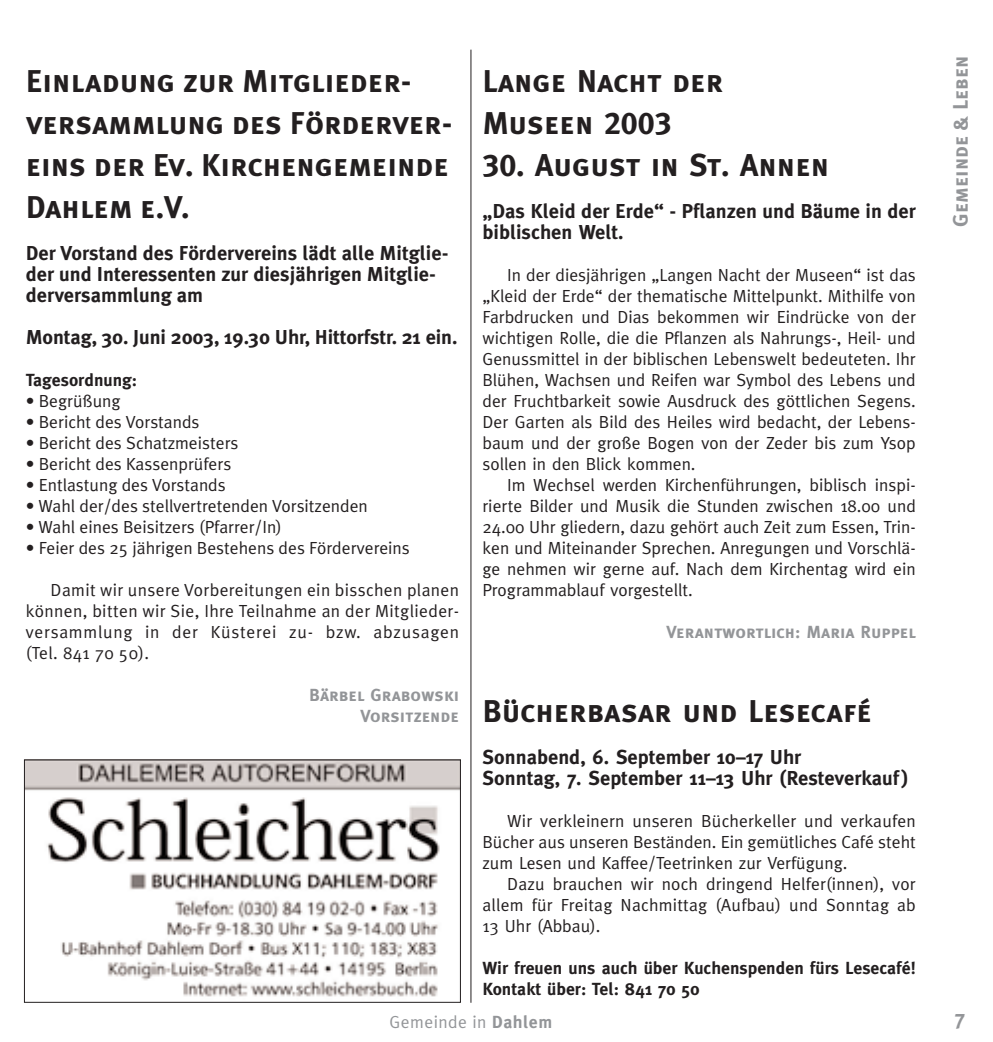
<style>
.page{position:relative;width:993px;height:1042px;background:#fff}
.page>*{position:absolute;margin:0;border:0;box-sizing:border-box;transform-origin:0 0}
.t1{font:31.5px/42px "Meta Plus Bold Caps";color:#231f20}
.t2{font:21px "Meta Plus Bold Caps";color:#939598}
.t3{font:700 20.12px/21px "Meta Plus";color:#231f20}
.t4{font:17.5px/21px "Meta Plus Normal";color:#231f20;text-align:justify}
.t5{font:700 17.5px/21px "Meta Plus";color:#231f20}
.t6{font:17.5px/21px "Meta Plus Bold Caps";color:#939598;text-align:right}
.t7{font:17.5px "Meta Plus Normal";letter-spacing:.025em;color:#939598}
.s1{font-family:"Meta Plus";font-weight:700}
</style>
<div class="page">
<hr style="left:470px;top:50px;width:1px;height:952px;background:#231f20">
<img style="left:26px;top:761px;width:433px;height:236px">
<div style="left:24px;top:759px;width:437px;height:243px;border:1px solid #231f20"></div>
<h1 class="t1" style="left:26px;top:60px;width:428px">Einladung zur Mitglieder&shy;versammlung des Förderver&shy;eins der Ev. Kirchengemeinde<br>Dahlem e.V.</h1>
<p class="t3" style="left:26px;top:243px;width:424px">Der Vorstand des Fördervereins lädt alle Mitglie&shy;der und Interessenten zur diesjährigen Mitglie&shy;derversammlung am</p>
<p class="t3" style="left:26px;top:327px;width:433px">Montag, 30. Juni 2003, 19.30 Uhr, Hittorfstr. 21 ein.</p>
<p class="t5" style="left:26px;top:370px;width:113px">Tagesordnung:</p>
<p class="t4" style="left:26px;top:391px;width:96px">• Begrüßung</p>
<p class="t4" style="left:26px;top:412px;width:175px">• Bericht des Vorstands</p>
<p class="t4" style="left:26px;top:433px;width:214px">• Bericht des Schatzmeisters</p>
<p class="t4" style="left:26px;top:454px;width:207px">• Bericht des Kassenprüfers</p>
<p class="t4" style="left:26px;top:475px;width:201px">• Entlastung des Vorstands</p>
<p class="t4" style="left:26px;top:496px;width:343px">• Wahl der/des stellvertretenden Vorsitzenden</p>
<p class="t4" style="left:26px;top:517px;width:257px">• Wahl eines Beisitzers (Pfarrer/In)</p>
<p class="t4" style="left:26px;top:538px;width:385px">• Feier des 25 jährigen Bestehens des Fördervereins</p>
<p class="t4" style="left:26px;top:580px;width:435px;text-indent:25px">Damit wir unsere Vorbereitungen ein bisschen planen können, bitten wir Sie, Ihre Teilnahme an der Mitglieder&shy;versammlung in der Küsterei zu- bzw. abzusagen (Tel. 841 70 50).</p>
<p class="t6" style="left:309px;top:684px;width:151px">Bärbel Grabowski<br>Vorsitzende</p>
<h1 class="t1" style="left:482px;top:60px;width:242px">Lange Nacht der<br>Museen 2003</h1>
<h1 class="t1" style="left:482px;top:144px;width:348px">30. August in St. Annen</h1>
<p class="t3" style="left:482px;top:201px;width:435px">„Das Kleid der Erde“ - Pflanzen und Bäume in der biblischen Welt.</p>
<p class="t4" style="left:482px;top:265px;width:435px;text-indent:25px">In der diesjährigen „Langen Nacht der Museen“ ist das „Kleid der Erde“ der thematische Mittelpunkt. Mithilfe von Farbdrucken und Dias bekommen wir Eindrücke von der wichtigen Rolle, die die Pflanzen als Nahrungs-, Heil- und Genussmittel in der biblischen Lebenswelt bedeuteten. Ihr Blühen, Wachsen und Reifen war Symbol des Lebens und der Fruchtbarkeit sowie Ausdruck des göttlichen Segens.<br>Der Garten als Bild des Heiles wird bedacht, der Lebens&shy;baum und der große Bogen von der Zeder bis zum Ysop sollen in den Blick kommen.</p>
<p class="t4" style="left:482px;top:475px;width:435px;text-indent:25px">Im Wechsel werden Kirchenführungen, biblisch inspi&shy;rierte Bilder und Musik die Stunden zwischen 18.00 und 24.00 Uhr gliedern, dazu gehört auch Zeit zum Essen, Trin&shy;ken und Miteinander Sprechen. Anregungen und Vorschlä&shy;ge nehmen wir gerne auf. Nach dem Kirchentag wird ein Programmablauf vorgestellt.</p>
<p class="t6" style="left:666px;top:621px;width:251px">Verantwortlich: Maria Ruppel</p>
<h1 class="t1" style="left:482px;top:690px;width:391px">Bücherbasar und Lesecafé</h1>
<p class="t3" style="left:482px;top:747px;width:427px">Sonnabend, 6. September 10–17 Uhr<br>Sonntag, 7. September 11–13 Uhr (Resteverkauf)</p>
<p class="t4" style="left:482px;top:811px;width:435px;text-indent:25px">Wir verkleinern unseren Bücherkeller und verkaufen Bücher aus unseren Beständen. Ein gemütliches Café steht zum Lesen und Kaffee/Teetrinken zur Verfügung.</p>
<p class="t4" style="left:482px;top:874px;width:435px;text-indent:25px">Dazu brauchen wir noch dringend Helfer(innen), vor allem für Freitag Nachmittag (Aufbau) und Sonntag ab 13 Uhr (Abbau).</p>
<p class="t5" style="left:482px;top:958px;width:435px">Wir freuen uns auch über Kuchenspenden fürs Lesecafé!<br>Kontakt über: Tel: 841 70 50</p>
<p class="t7" style="left:389px;top:1015px;width:164px">Gemeinde in <span class="s1">Dahlem</span></p>
<p class="t2" style="left:947px;top:226px;width:172px;rotate:-90deg">Gemeinde &amp; Leben</p>
<p class="t2" style="left:954px;top:1008px;width:13px">7</p>
</div>
